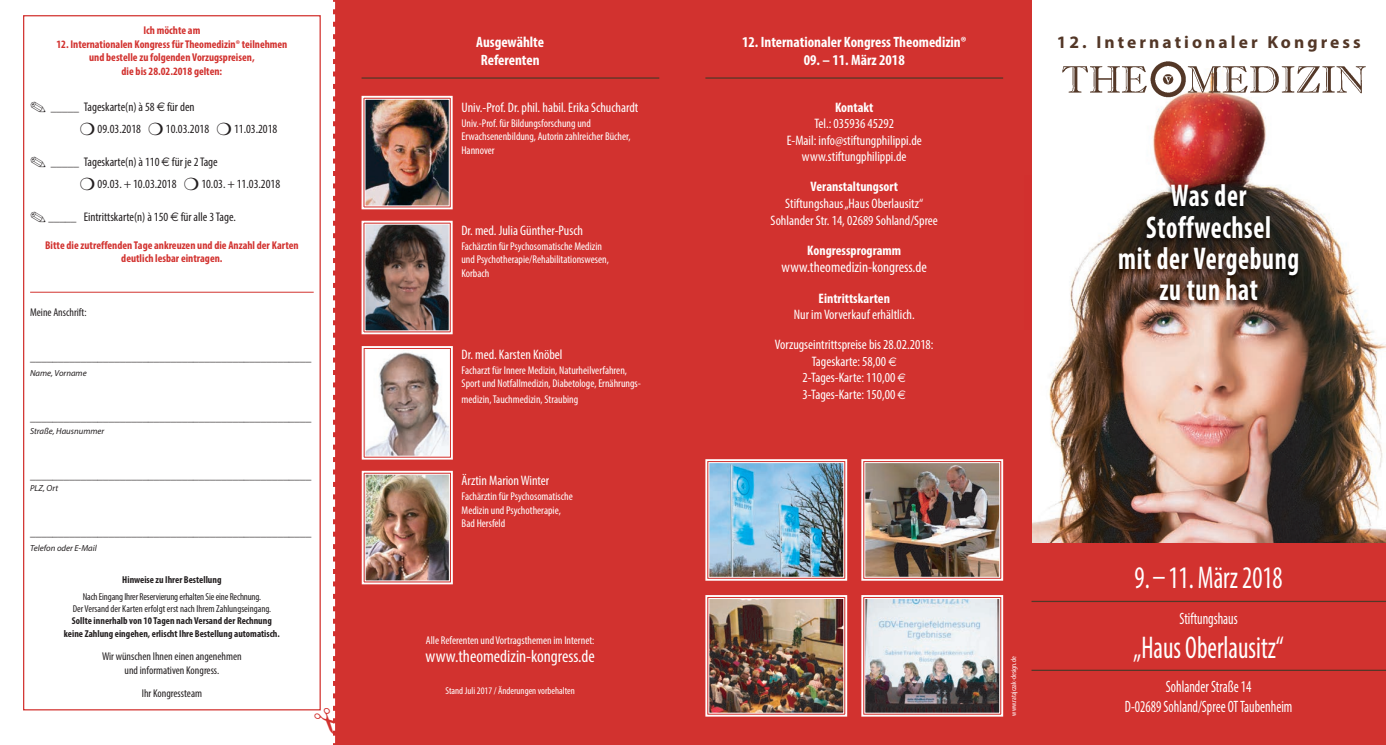
<style>
.page{position:relative;width:1386px;height:745px;background:#fff}
.page>*{position:absolute;margin:0;border:0;box-sizing:border-box;transform-origin:0 0}
.t1{font:700 condensed 31.5px/31.2px "Myriad Pro";letter-spacing:.025em;color:#fff;text-align:center;scale:.83 1}
.t2{font:condensed 31.5px "Myriad Pro";color:#fff;scale:.83 1}
.t3{font:condensed 17.5px "Myriad Pro";color:#fff}
.t4{font:700 17.5px "Myriad Pro";letter-spacing:.175em;color:#533727}
.t5{font:condensed 16.5px/19.8px "Myriad Pro";color:#fff;text-align:center;scale:.83 1}
.t6{font:700 condensed 15px/18px "Myriad Pro";color:#fff}
.t7{font:condensed 15px "Myriad Pro";color:#fff}
.t8{font:condensed 13.75px/16.5px "Myriad Pro";color:#fff;text-align:center}
.t9{font:700 condensed 13.75px "Myriad Pro";color:#fff}
.t10{font:condensed 12.5px/22.5px "Myriad Pro";color:#231f20}
.t11{font:condensed 11.25px/13.5px "Myriad Pro";color:#fff}
.t12{font:700 condensed 11.25px/13.5px "Myriad Pro";color:#d2322f;text-align:center}
.t13{font:11.25px "Myriad Pro";color:#231f20}
.t14{font:condensed 11.25px/13.5px "Myriad Pro";color:#231f20;text-align:center}
.t15{font:700 condensed 10px/13px "Myriad Pro";color:#231f20;text-align:center}
.t16{font:condensed 10px/12px "Myriad Pro";letter-spacing:-.005em;color:#231f20;text-align:center}
.t17{font:condensed 10px "Myriad Pro";color:#fff}
.t18{font:italic 8.75px "Myriad Pro";color:#231f20}
.t19{font:condensed 7.5px "Myriad Pro";color:#fff}
.s1{font-stretch:normal;font-size:11.25px}
.s2{font-family:"Euro Sans";font-stretch:normal}
.s3{font-family:"Euro Sans";font-stretch:normal;font-size:12.5px}
</style>
<div class="page">
<img style="left:1031px;top:68px;width:354px;height:474px">
<div style="left:1031px;top:542px;width:354px;height:202px;background:#d2322f"></div>
<div style="left:333px;top:0;width:698px;height:744px;background:#d2322f"></div>
<img style="left:710px;top:599px;width:132px;height:112px">
<div style="left:705px;top:594px;width:142px;height:122px;border:2px solid #fff"></div>
<div style="left:708px;top:597px;width:136px;height:116px;border:1px solid #fff"></div>
<img style="left:866px;top:599px;width:132px;height:112px">
<div style="left:861px;top:594px;width:142px;height:122px;border:2px solid #fff"></div>
<div style="left:864px;top:597px;width:136px;height:116px;border:1px solid #fff"></div>
<img style="left:710px;top:464px;width:132px;height:111px">
<div style="left:705px;top:459px;width:142px;height:121px;border:2px solid #fff"></div>
<div style="left:708px;top:462px;width:136px;height:115px;border:1px solid #fff"></div>
<img style="left:866px;top:464px;width:132px;height:111px">
<div style="left:861px;top:459px;width:142px;height:121px;border:2px solid #fff"></div>
<div style="left:864px;top:462px;width:136px;height:115px;border:1px solid #fff"></div>
<img style="left:1031px;top:176px;width:354px;height:153px">
<img style="left:1053px;top:61px;width:318px;height:41px">
<hr style="left:1031px;top:600px;width:354px;height:1px;background:#533727">
<hr style="left:1031px;top:669px;width:354px;height:1px;background:#533727">
<hr style="left:30px;top:292px;width:284px;height:1px;background:#d2322f">
<img style="left:367px;top:101px;width:80px;height:103px">
<div style="left:361px;top:96px;width:91px;height:113px;border:2px solid #fff"></div>
<div style="left:365px;top:99px;width:84px;height:107px;border:1px solid #fff"></div>
<img style="left:367px;top:351px;width:81px;height:103px">
<div style="left:362px;top:346px;width:91px;height:113px;border:2px solid #fff"></div>
<div style="left:365px;top:349px;width:85px;height:107px;border:1px solid #fff"></div>
<img style="left:367px;top:475px;width:81px;height:104px">
<div style="left:362px;top:470px;width:91px;height:114px;border:2px solid #fff"></div>
<div style="left:365px;top:473px;width:85px;height:108px;border:1px solid #fff"></div>
<img style="left:367px;top:226px;width:80px;height:103px">
<div style="left:361px;top:220px;width:91px;height:114px;border:2px solid #fff"></div>
<div style="left:365px;top:224px;width:84px;height:107px;border:1px solid #fff"></div>
<hr style="left:705px;top:77px;width:298px;height:2px;background:#533727">
<hr style="left:361px;top:77px;width:298px;height:2px;background:#533727">
<svg style="left:313px;top:1px;width:23px;height:743px"></svg>
<p class="t12" style="left:143px;top:25px;width:58px">Ich möchte am</p>
<p class="t12" style="left:56px;top:38px;width:232px">12. Internationalen Kongress fürTheomedizin® teilnehmen und bestelle zu folgenden Vorzugspreisen,<br>die bis 28.02.2018 gelten:</p>
<p class="t10" style="left:80px;top:96px;width:199px;text-indent:-50px">✎ <span class="s1">_____</span> Tageskarte(n) à 58 <span class="s2">€</span> für den<br>❍ 09.03.2018 ❍ 10.03.2018 ❍ 11.03.2018</p>
<p class="t10" style="left:80px;top:151px;width:202px;text-indent:-50px">✎ <span class="s1">_____</span> Tageskarte(n) à 110 <span class="s2">€</span> für je 2Tage<br>❍ 09.03. + 10.03.2018 ❍ 10.03. + 11.03.2018</p>
<p class="t10" style="left:30px;top:206px;width:207px">✎ <span class="s1">_____</span> Eintrittskarte(n) à 150 <span class="s2">€</span> für alle 3Tage.</p>
<p class="t12" style="left:45px;top:239px;width:255px">Bitte die zutreffenden Tage ankreuzen und die Anzahl der Karten deutlich lesbar eintragen.</p>
<p class="t14" style="left:30px;top:306px;width:58px">Meine Anschrift:</p>
<p class="t13" style="left:30px;top:353px;width:283px">__________________________________________________</p>
<p class="t18" style="left:30px;top:370px;width:58px">Name, Vorname</p>
<p class="t13" style="left:30px;top:413px;width:283px">__________________________________________________</p>
<p class="t18" style="left:30px;top:427px;width:76px">Straße, Hausnummer</p>
<p class="t13" style="left:30px;top:470px;width:283px">__________________________________________________</p>
<p class="t18" style="left:30px;top:485px;width:30px">PLZ, Ort</p>
<p class="t13" style="left:30px;top:528px;width:283px">__________________________________________________</p>
<p class="t18" style="left:30px;top:545px;width:68px">Telefon oder E-Mail</p>
<p class="t15" style="left:122px;top:573px;width:101px">Hinweise zu Ihrer Bestellung</p>
<p class="t16" style="left:73px;top:591px;width:200px">Nach EingangIhrer Reservierungerhalten Sieeine Rechnung.<br>Der Versand der Karten erfolgt erst nach Ihrem Zahlungseingang.</p>
<p class="t15" style="left:64px;top:614px;width:217px">Sollte innerhalb von 10 Tagen nach Versand der Rechnung keine Zahlung eingehen, erlischt Ihre Bestellung automatisch.</p>
<p class="t14" style="left:102px;top:650px;width:141px">Wir wünschen Ihnen einen angenehmen und informativen Kongress.</p>
<p class="t14" style="left:142px;top:687px;width:62px">Ihr Kongressteam</p>
<h3 class="t6" style="left:476px;top:34px;width:69px">Ausgewählte<br>Referenten</h3>
<p class="t8" style="left:461px;top:100px;width:178px">Univ.-Prof. Dr. phil. habil. Erika Schuchardt</p>
<p class="t11" style="left:461px;top:117px;width:171px">Univ.-Prof. für Bildungsforschung und<br>Erwachsenenbildung, Autorin zahlreicher Bücher,<br>Hannover</p>
<p class="t8" style="left:461px;top:223px;width:123px">Dr. med. Julia Günther-Pusch</p>
<p class="t11" style="left:461px;top:240px;width:149px">Fachärztin für Psychosomatische Medizin und Psychotherapie/Rehabilitationswesen,<br>Korbach</p>
<p class="t8" style="left:461px;top:347px;width:102px">Dr. med. Karsten Knöbel</p>
<p class="t11" style="left:461px;top:364px;width:181px">Facharzt für Innere Medizin, Naturheilverfahren,<br>Sport und Notfallmedizin, Diabetologe, Ernährungs-</p>
<p class="t11" style="left:461px;top:393px;width:118px">medizin,Tauchmedizin, Straubing</p>
<p class="t8" style="left:461px;top:473px;width:89px">Ärztin MarionWinter</p>
<p class="t11" style="left:461px;top:490px;width:113px">Fachärztin für Psychosomatische<br>Medizin und Psychotherapie,<br>Bad Hersfeld</p>
<p class="t11" style="left:426px;top:634px;width:170px">Alle Referenten und Vortragsthemen im Internet:</p>
<h2 class="t3" style="left:425px;top:650px;width:171px">www.theomedizin-kongress.de</h2>
<p class="t17" style="left:445px;top:686px;width:131px">Stand Juli 2017 / Änderungen vorbehalten</p>
<h3 class="t6" style="left:742px;top:34px;width:226px">12. Internationaler KongressTheomedizin®</h3>
<h3 class="t6" style="left:803px;top:52px;width:102px">09. – 11. März 2018</h3>
<p class="t9" style="left:835px;top:102px;width:40px">Kontakt</p>
<p class="t8" style="left:786px;top:117px;width:137px">Tel.: 035936 45292<br>E-Mail: info@stiftungphilippi.de www.stiftungphilippi.de</p>
<p class="t9" style="left:810px;top:182px;width:89px">Veranstaltungsort</p>
<p class="t8" style="left:770px;top:196px;width:169px">Stiftungshaus„Haus Oberlausitz“<br>Sohlander Str. 14, 02689 Sohland/Spree</p>
<p class="t9" style="left:807px;top:245px;width:96px">Kongressprogramm</p>
<h3 class="t7" style="left:781px;top:261px;width:147px">www.theomedizin-kongress.de</h3>
<p class="t9" style="left:818px;top:293px;width:73px">Eintrittskarten</p>
<p class="t8" style="left:775px;top:300px;width:160px;line-height:30px">Nur imVorverkauf erhältlich.<br>Vorzugseintrittspreise bis 28.02.2018:</p>
<p class="t8" style="left:802px;top:354px;width:105px">Tageskarte: 58,00 <span class="s3">€<br></span>2-Tages-Karte: 110,00 <span class="s3">€<br></span>3-Tages-Karte: 150,00 <span class="s3">€</span></p>
<h2 class="t4" style="left:1056px;top:35px;width:305px">12. Internationaler Kongress</h2>
<h1 class="t1" style="left:1118px;top:183px;width:219px">Was der<br>Stoffwechsel<br>mit der Vergebung zu tun hat</h1>
<p class="t19" style="left:1010px;top:715px;width:61px;rotate:-90deg">www.ratajczak-design.de</p>
<h1 class="t2" style="left:1134px;top:565px;width:180px">9.–11. März 2018</h1>
<h3 class="t5" style="left:1179px;top:609px;width:72px">Stiftungshaus</h3>
<h1 class="t2" style="left:1133px;top:635px;width:183px">„Haus Oberlausitz“</h1>
<h3 class="t5" style="left:1124px;top:677px;width:203px">Sohlander Straße 14<br>D-02689 Sohland/Spree OTTaubenheim</h3>
</div>
